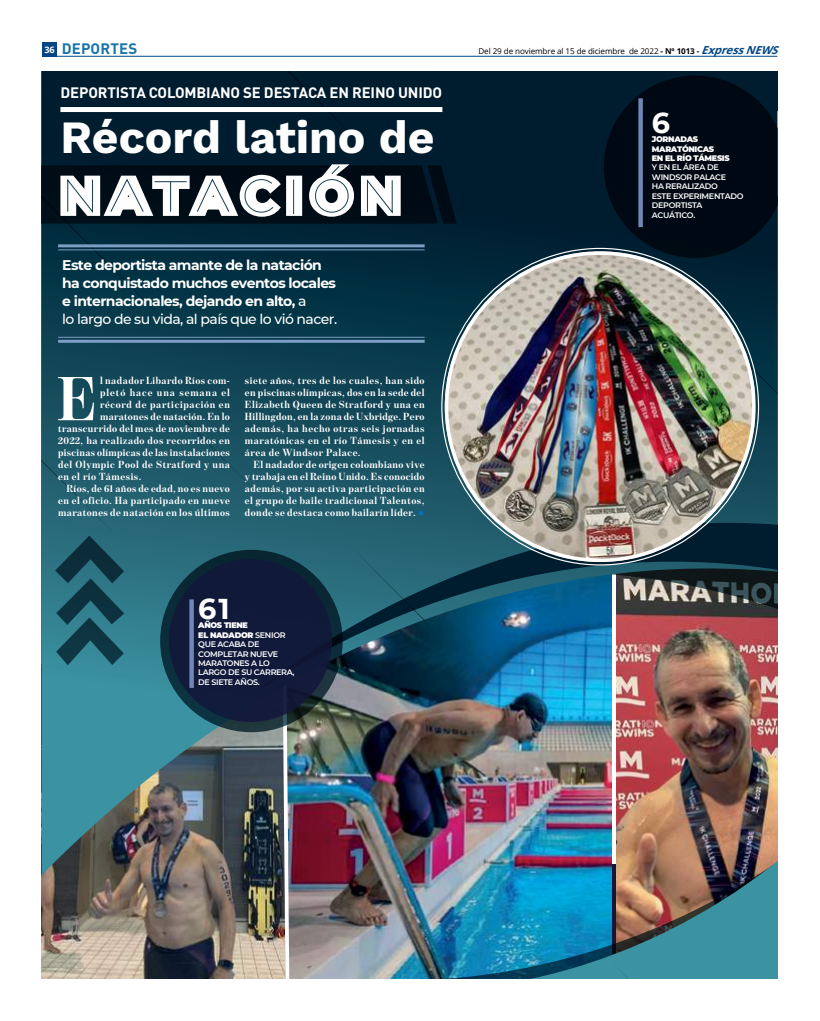
<style>
.page{position:relative;width:820px;height:1021px;background:#fff}
.page>*{position:absolute;margin:0;border:0;box-sizing:border-box;transform-origin:0 0}
.t1{font:700 63.1px "Benton Mod Disp";color:#fff}
.t2{font:900 52.1px "Montserrat";letter-spacing:.12em;color:#fff}
.t3{font:700 46.2px "Work Sans";color:#fff}
.t4{font:700 28.6px "Montserrat";color:#fff}
.t5{font:700 15px "DINOT";letter-spacing:.01em;color:#1774a9}
.t6{font:700 14.9px "DINOT";letter-spacing:-.01em;color:#fff}
.t7{font:700 14px/18px "Montserrat";letter-spacing:-.04em;color:#fff}
.t8{font:700 10.5px/12px "Benton Mod Disp";letter-spacing:.05em;color:#fff;text-align:justify}
.t9{font:700 10.5px "Benton Mod Disp";letter-spacing:.03em;color:#fff}
.t10{font:700 10.5px "Benton Mod Disp";letter-spacing:.085em;color:#fff}
.t11{font:600 8px/9.5px "Montserrat";letter-spacing:-.04em;color:#fff}
.t12{font:8px "Open Sans";letter-spacing:-.01em;color:#000}
.t13{font:900 8px/9.5px "Montserrat";letter-spacing:-.04em;color:#fff}
.s1{font-family:"Open Sans";font-size:9px;color:#fff}
.s2{font-weight:700}
.s3{font-weight:700;font-style:italic;font-size:11px;color:#004685}
.s4{font-weight:500}
.s5{font-family:"Montserrat";font-weight:500;color:#0071bb}
.s6{font-weight:900}
</style>
<div class="page">
<div style="left:43px;top:43px;width:14px;height:14px;background:#004685"></div>
<hr style="left:43px;top:56px;width:734px;height:1px;background:#004685">
<img style="left:42px;top:875px;width:403px;height:103px">
<img style="left:42px;top:71px;width:735px;height:804px">
<div style="left:182px;top:417px;width:77px;height:78px;background:#1c5565"></div>
<svg style="left:754px;top:269px;width:23px;height:204px;background:#0c394a"></svg>
<img style="left:445px;top:781px;width:332px;height:197px">
<img style="left:251px;top:522px;width:526px;height:173px">
<svg style="left:160px;top:550px;width:182px;height:182px;background:#0e2b36"></svg>
<svg style="left:42px;top:344px;width:82px;height:321px;background:#1f5969"></svg>
<svg style="left:347px;top:543px;width:78px;height:78px;background:#246071"></svg>
<svg style="left:529px;top:960px;width:203px;height:18px;background:#318395"></svg>
<svg style="left:603px;top:75px;width:174px;height:183px;background:#000d19"></svg>
<svg style="left:42px;top:71px;width:414px;height:259px;background:#0d2d3d"></svg>
<div style="left:60px;top:107px;width:382px;height:5px;background:#fff"></div>
<hr style="left:58px;top:340px;width:366px;height:3px;background:#7c9dc4">
<hr style="left:58px;top:337px;width:366px;height:1px;background:#7c9dc4">
<hr style="left:58px;top:244px;width:366px;height:3px;background:#7c9dc4">
<hr style="left:58px;top:249px;width:366px;height:1px;background:#7c9dc4">
<svg style="left:638px;top:98px;width:4px;height:129px"></svg>
<div style="left:169px;top:559px;width:163px;height:163px;background:#13173a;border-radius:50%"></div>
<div style="left:189px;top:599px;width:5px;height:89px;background:#7188b6"></div>
<img style="left:444px;top:251px;width:310px;height:311px">
<h3 class="t5" style="left:44px;top:38px;width:94px"><span class="s1">36</span> DEPORTES</h3>
<p class="t12" style="left:478px;top:45px;width:306px">Del 29 de noviembre al 15 de diciembre de 2022 <span class="s2">- Nº</span> <span class="s2">1013 -</span> <span class="s3">Express</span><span class="s3">NEWS</span></p>
<h3 class="t6" style="left:60px;top:82px;width:383px">DEPORTISTA COLOMBIANO SE DESTACA EN REINO UNIDO</h3>
<h3 class="t3" style="left:60px;top:102px;width:375px">Récord latino de</h3>
<h2 class="t2" style="left:59px;top:156px;width:344px">NATACIÓN</h2>
<h3 class="t7" style="left:62px;top:255px;width:276px">Este deportista amante de la natación ha conquistado muchos eventos locales e internacionales, dejando en alto, <span class="s4">a<br>lo largo de su vida, al país que lo vió nacer.</span></h3>
<h1 class="t1" style="left:57px;top:364px;width:41px">E</h1>
<p class="t8" style="left:100px;top:374px;width:131px">l nadador Libardo Ríos com-</p>
<p class="t10" style="left:100px;top:387px;width:131px">pletó hace una semana el</p>
<p class="t8" style="left:100px;top:398px;width:131px">récord de participación en</p>
<p class="t9" style="left:100px;top:411px;width:131px">maratones de natación. En lo</p>
<p class="t8" style="left:58px;top:422px;width:173px">transcurrido del mes de noviembre de</p>
<p class="t8" style="left:58px;top:434px;width:173px">2022, ha realizado dos recorridos en</p>
<p class="t9" style="left:58px;top:447px;width:173px">piscinas olímpicas de las instalaciones</p>
<p class="t8" style="left:58px;top:458px;width:173px">del Olympic Pool de Stratford y una</p>
<p class="t8" style="left:58px;top:470px;width:85px">en el río Támesis.</p>
<p class="t8" style="left:67px;top:482px;width:165px">Ríos, de 61 años de edad, no es nuevo</p>
<p class="t8" style="left:58px;top:494px;width:173px">en el oficio. Ha participado en nueve</p>
<p class="t8" style="left:58px;top:506px;width:173px">maratones de natación en los últimos</p>
<p class="t8" style="left:245px;top:374px;width:181px">siete años, tres de los cuales, han sido en piscinas olímpicas, dos en la sede del Elizabeth Queen de Stratford y una en Hillingdon, en la zona de Uxbridge. Pero además, ha hecho otras seis jornadas maratónicas en el río Támesis y en el área de Windsor Palace.</p>
<p class="t8" style="left:245px;top:458px;width:181px;text-indent:9px">El nadador de origen colombiano vive y trabaja en el Reino Unido. Es conocido además, por su activa participación en el grupo de baile tradicional Talentos, donde se destaca como bailarín líder. <span class="s5">■</span></p>
<h3 class="t4" style="left:198px;top:588px;width:33px">61</h3>
<p class="t11" style="left:198px;top:620px;width:98px"><span class="s6">AÑOS TIENE<br>EL NADADOR</span> SENIOR<br>QUE ACABA DE<br>COMPLETAR NUEVE<br>MARATONES A LO<br>LARGO DE SU CARRERA,<br>DE SIETE AÑOS.</p>
<h3 class="t4" style="left:651px;top:102px;width:20px">6</h3>
<p class="t13" style="left:651px;top:134px;width:79px">JORNADAS<br>MARATÓNICAS<br>EN EL RÍO TÁMESIS</p>
<p class="t11" style="left:651px;top:162px;width:93px">Y EN EL ÁREA DE<br>WINDSOR PALACE<br>HA RERALIZADO<br>ESTE EXPERIMENTADO<br>DEPORTISTA<br>ACUÁTICO.</p>
</div>
